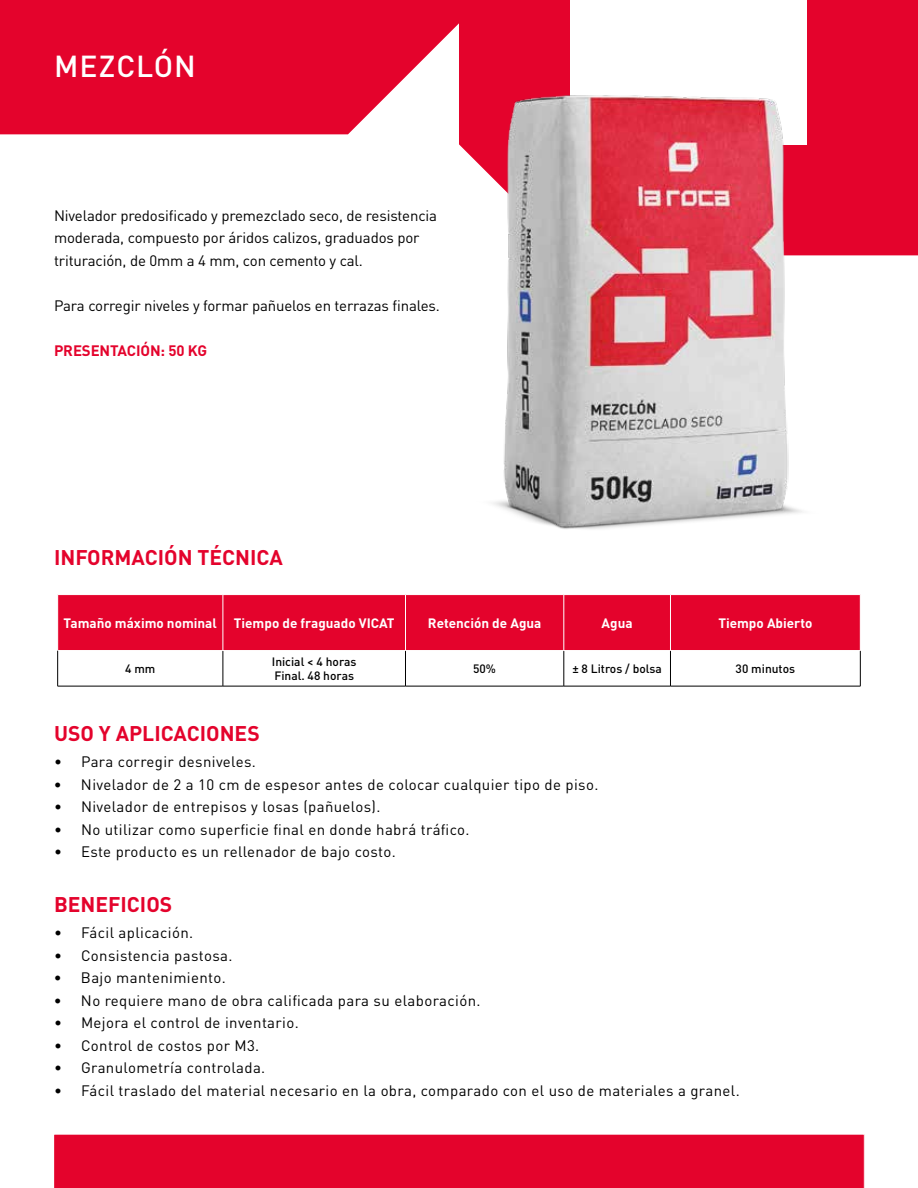
<style>
.page{position:relative;width:918px;height:1188px;background:#fff}
.page>*{position:absolute;margin:0;border:0;box-sizing:border-box;transform-origin:0 0}
.t1{font:500 30px "DIN Pro";letter-spacing:.035em;color:#fff}
.t2{font:700 21px "DIN Pro";color:#e4032c}
.t3{font:15px "DIN Pro";letter-spacing:.025em;color:#010101}
.t4{font:15px/22.5px "DIN Pro";letter-spacing:-.01em;color:#010101}
.t5{font:700 15px "DIN Pro";letter-spacing:-.01em;color:#e4032c}
.t6{font:700 13.5px "DIN Pro";color:#fff}
.t7{font:500 12px/14.4px "DIN Pro";color:#010101}
</style>
<div class="page">
<div style="left:0;top:0;width:918px;height:135px;background:#e4032c"></div>
<div style="left:570px;top:0;width:237px;height:144px;background:#fff"></div>
<div style="left:93px;top:0;width:262px;height:33px;background:#e4032c"></div>
<div style="left:58px;top:595px;width:802px;height:55px;background:#e4032c"></div>
<hr style="left:223px;top:651px;width:1px;height:35px;background:#010101">
<hr style="left:405px;top:651px;width:1px;height:35px;background:#010101">
<hr style="left:564px;top:651px;width:1px;height:35px;background:#010101">
<hr style="left:670px;top:651px;width:1px;height:35px;background:#010101">
<hr style="left:860px;top:651px;width:1px;height:35px;background:#010101">
<hr style="left:57px;top:686px;width:166px;height:1px;background:#010101">
<hr style="left:223px;top:686px;width:182px;height:1px;background:#010101">
<hr style="left:405px;top:686px;width:159px;height:1px;background:#010101">
<hr style="left:564px;top:686px;width:106px;height:1px;background:#010101">
<hr style="left:670px;top:686px;width:191px;height:1px;background:#010101">
<hr style="left:223px;top:595px;width:1px;height:55px;background:#fff">
<hr style="left:405px;top:595px;width:1px;height:55px;background:#fff">
<hr style="left:564px;top:595px;width:1px;height:55px;background:#fff">
<hr style="left:670px;top:595px;width:1px;height:55px;background:#fff">
<hr style="left:57px;top:651px;width:1px;height:35px;background:#010101">
<div style="left:54px;top:1134px;width:811px;height:54px;background:#e4032c"></div>
<img style="left:344px;top:12px;width:574px;height:604px">
<h1 class="t1" style="left:54px;top:46px;width:143px">MEZCLÓN</h1>
<p class="t4" style="left:54px;top:203px;width:385px">Nivelador predosificado y premezclado seco, de resistencia moderada, compuesto por áridos calizos, graduados por trituración, de 0mm a 4 mm, con cemento y cal.</p>
<p class="t4" style="left:54px;top:293px;width:387px">Para corregir niveles y formar pañuelos en terrazas finales.</p>
<p class="t5" style="left:54px;top:340px;width:154px">PRESENTACIÓN: 50 KG</p>
<h2 class="t2" style="left:54px;top:543px;width:230px">INFORMACIÓN TÉCNICA</h2>
<p class="t6" style="left:64px;top:614px;width:155px">Tamaño máximo nominal</p>
<p class="t6" style="left:234px;top:614px;width:162px">Tiempo de fraguado VICAT</p>
<p class="t6" style="left:428px;top:614px;width:115px">Retención de Agua</p>
<p class="t6" style="left:602px;top:614px;width:33px">Agua</p>
<p class="t6" style="left:718px;top:614px;width:96px">Tiempo Abierto</p>
<p class="t7" style="left:125px;top:661px;width:32px">4 mm</p>
<p class="t7" style="left:272px;top:654px;width:86px">Inicial &lt; 4 horas<br>Final. 48 horas</p>
<p class="t7" style="left:473px;top:661px;width:24px">50%</p>
<p class="t7" style="left:572px;top:661px;width:91px">± 8 Litros / bolsa</p>
<p class="t7" style="left:736px;top:661px;width:61px">30 minutos</p>
<h2 class="t2" style="left:54px;top:719px;width:207px">USO Y APLICACIONES</h2>
<p class="t3" style="left:54px;top:752px;width:203px">• Para corregir desniveles.</p>
<p class="t3" style="left:54px;top:774px;width:546px">• Nivelador de 2 a 10 cm de espesor antes de colocar cualquier tipo de piso.</p>
<p class="t3" style="left:54px;top:797px;width:328px">• Nivelador de entrepisos y losas (pañuelos).</p>
<p class="t3" style="left:54px;top:819px;width:417px">• No utilizar como superficie final en donde habrá tráfico.</p>
<p class="t3" style="left:54px;top:842px;width:343px">• Este producto es un rellenador de bajo costo.</p>
<h2 class="t2" style="left:54px;top:890px;width:120px">BENEFICIOS</h2>
<p class="t3" style="left:54px;top:922px;width:141px">• Fácil aplicación.</p>
<p class="t3" style="left:54px;top:945px;width:180px">• Consistencia pastosa.</p>
<p class="t3" style="left:54px;top:967px;width:173px">• Bajo mantenimiento.</p>
<p class="t3" style="left:54px;top:990px;width:428px">• No requiere mano de obra calificada para su elaboración.</p>
<p class="t3" style="left:54px;top:1012px;width:246px">• Mejora el control de inventario.</p>
<p class="t3" style="left:54px;top:1035px;width:207px">• Control de costos por M3.</p>
<p class="t3" style="left:54px;top:1057px;width:213px">• Granulometría controlada.</p>
<p class="t3" style="left:54px;top:1080px;width:687px">• Fácil traslado del material necesario en la obra, comparado con el uso de materiales a granel.</p>
</div>
